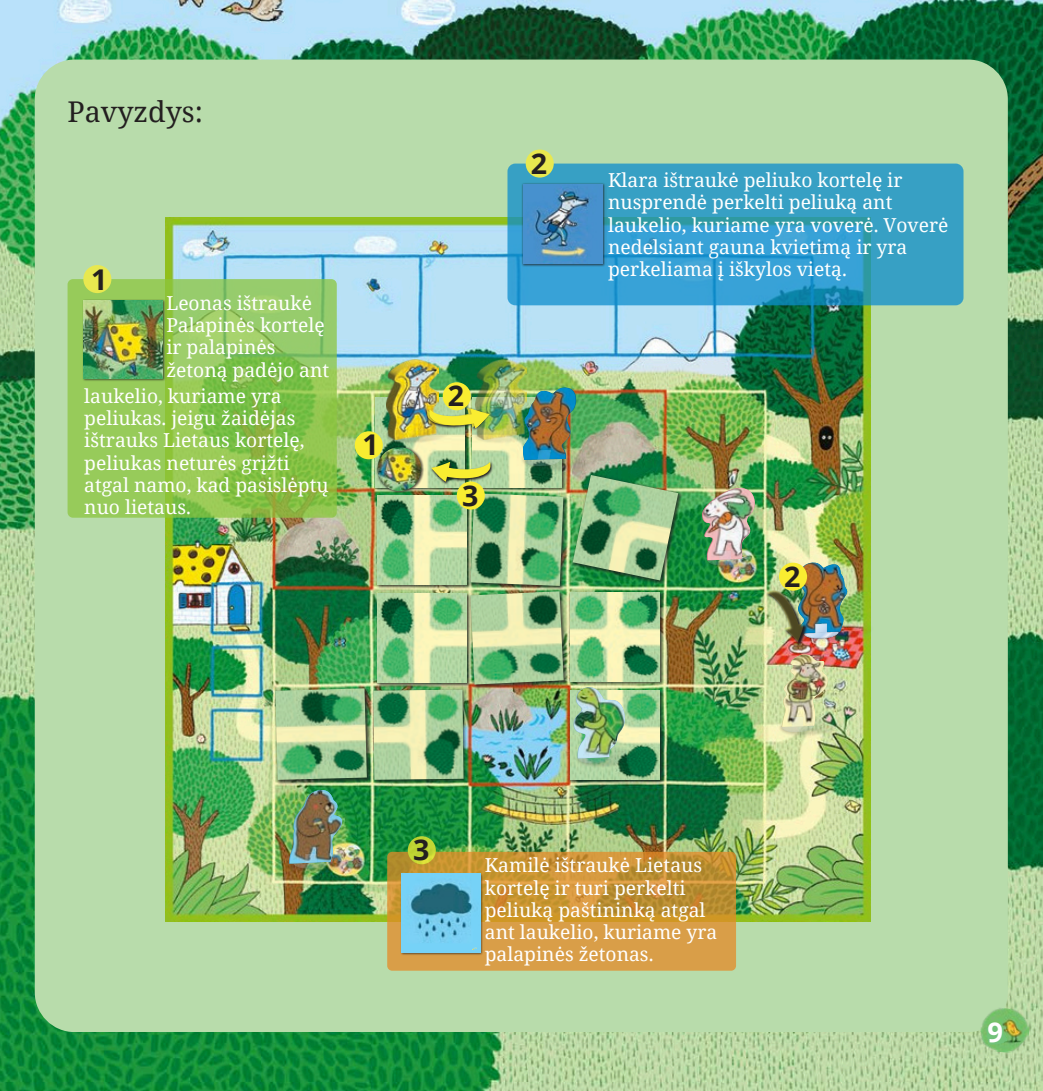
<style>
.page{position:relative;width:1043px;height:1091px;background:#fff}
.page>*{position:absolute;margin:0;border:0;box-sizing:border-box;transform-origin:0 0}
.t1{font:28.53px "Noto Serif";color:#231f20}
.t2{font:700 28.53px "Open Sans";color:#231f20}
.t3{font:700 27.3px "Open Sans";color:#fff}
.t4{font:19.25px/22.4px "Noto Serif";color:#fff}
</style>
<div class="page">
<img style="left:0;top:0;width:1042px;height:1091px">
<div style="left:35px;top:60px;width:972px;height:972px;background:#b8dcab;border-radius:40px"></div>
<img style="left:978px;top:1006px;width:52px;height:48px">
<svg style="left:986px;top:1025px;width:20px;height:19px"></svg>
<img style="left:166px;top:218px;width:703px;height:703px">
<img style="left:569px;top:589px;width:96px;height:84px">
<img style="left:569px;top:472px;width:115px;height:114px">
<img style="left:572px;top:543px;width:61px;height:37px">
<img style="left:468px;top:591px;width:101px;height:99px">
<img style="left:472px;top:591px;width:91px;height:93px">
<img style="left:373px;top:686px;width:95px;height:99px">
<img style="left:373px;top:689px;width:90px;height:91px">
<img style="left:374px;top:515px;width:98px;height:173px">
<img style="left:377px;top:593px;width:89px;height:89px">
<img style="left:377px;top:515px;width:89px;height:69px">
<img style="left:467px;top:543px;width:102px;height:48px">
<img style="left:470px;top:543px;width:93px;height:43px">
<img style="left:272px;top:685px;width:101px;height:92px">
<img style="left:275px;top:688px;width:92px;height:89px">
<img style="left:570px;top:592px;width:89px;height:81px">
<img style="left:449px;top:377px;width:220px;height:166px">
<img style="left:633px;top:475px;width:209px;height:166px">
<img style="left:702px;top:488px;width:53px;height:59px">
<img style="left:697px;top:540px;width:55px;height:35px">
<img style="left:706px;top:641px;width:165px;height:167px">
<img style="left:823px;top:713px;width:5px;height:14px">
<img style="left:771px;top:713px;width:52px;height:29px">
<img style="left:214px;top:777px;width:218px;height:145px">
<img style="left:289px;top:790px;width:54px;height:73px">
<img style="left:283px;top:843px;width:55px;height:35px">
<img style="left:504px;top:673px;width:208px;height:166px">
<img style="left:572px;top:687px;width:54px;height:71px">
<img style="left:567px;top:738px;width:53px;height:35px">
<img style="left:724px;top:547px;width:147px;height:166px">
<img style="left:793px;top:613px;width:55px;height:35px">
<img style="left:764px;top:588px;width:44px;height:59px">
<img style="left:766px;top:562px;width:81px;height:80px">
<img style="left:337px;top:351px;width:65px;height:164px">
<img style="left:386px;top:359px;width:16px;height:80px">
<img style="left:402px;top:351px;width:211px;height:164px">
<img style="left:475px;top:359px;width:51px;height:80px">
<img style="left:424px;top:405px;width:67px;height:28px">
<svg style="left:68px;top:279px;width:269px;height:239px;background:#8fc655"></svg>
<div style="left:83px;top:265px;width:28px;height:28px;background:#e8e84f;border-radius:50%"></div>
<img style="left:81px;top:297px;width:85px;height:86px">
<img style="left:83px;top:300px;width:79px;height:79px">
<svg style="left:507px;top:164px;width:456px;height:141px;background:#359fc9"></svg>
<svg style="left:525px;top:149px;width:28px;height:29px"></svg>
<img style="left:520px;top:182px;width:86px;height:85px">
<img style="left:523px;top:184px;width:79px;height:79px">
<svg style="left:387px;top:852px;width:348px;height:118px;background:#ce973b"></svg>
<svg style="left:407px;top:836px;width:28px;height:28px"></svg>
<img style="left:399px;top:871px;width:85px;height:85px">
<img style="left:401px;top:873px;width:79px;height:79px">
<svg style="left:468px;top:943px;width:8px;height:7px"></svg>
<div style="left:354px;top:431px;width:28px;height:28px;background:#f9ed31;border-radius:50%"></div>
<div style="left:442px;top:382px;width:28px;height:28px;background:#f9ed31;border-radius:50%"></div>
<div style="left:456px;top:481px;width:28px;height:28px;background:#f9ed31;border-radius:50%"></div>
<div style="left:778px;top:562px;width:28px;height:29px;background:#f9ed31;border-radius:50%"></div>
<svg style="left:427px;top:408px;width:62px;height:20px"></svg>
<p class="t1" style="left:68px;top:92px;width:137px">Pavyzdys:</p>
<p class="t2" style="left:91px;top:259px;width:18px">1</p>
<p class="t4" style="left:166px;top:291px;width:164px">Leonas ištraukė<br>Palapinės kortelę ir palapinės žetoną padėjo ant</p>
<p class="t4" style="left:84px;top:384px;width:246px">laukelio, kuriame yra peliukas. jeigu žaidėjas ištrauks Lietaus kortelę, peliukas neturės grįžti atgal namo, kad pasislėptų nuo lietaus.</p>
<p class="t2" style="left:362px;top:425px;width:18px">1</p>
<p class="t2" style="left:530px;top:143px;width:18px">2</p>
<p class="t2" style="left:448px;top:376px;width:18px">2</p>
<p class="t2" style="left:462px;top:475px;width:18px">3</p>
<p class="t4" style="left:608px;top:168px;width:342px">Klara ištraukė peliuko kortelę ir nusprendė perkelti peliuką ant laukelio, kuriame yra voverė. Voverė nedelsiant gauna kvietimą ir yra perkeliama į iškylos vietą.</p>
<p class="t2" style="left:784px;top:556px;width:18px">2</p>
<p class="t2" style="left:413px;top:830px;width:18px">3</p>
<p class="t4" style="left:484px;top:853px;width:234px">Kamilė ištraukė Lietaus kortelę ir turi perkelti peliuką paštininką atgal ant laukelio, kuriame yra palapinės žetonas.</p>
<p class="t3" style="left:987px;top:1013px;width:17px">9</p>
</div>
